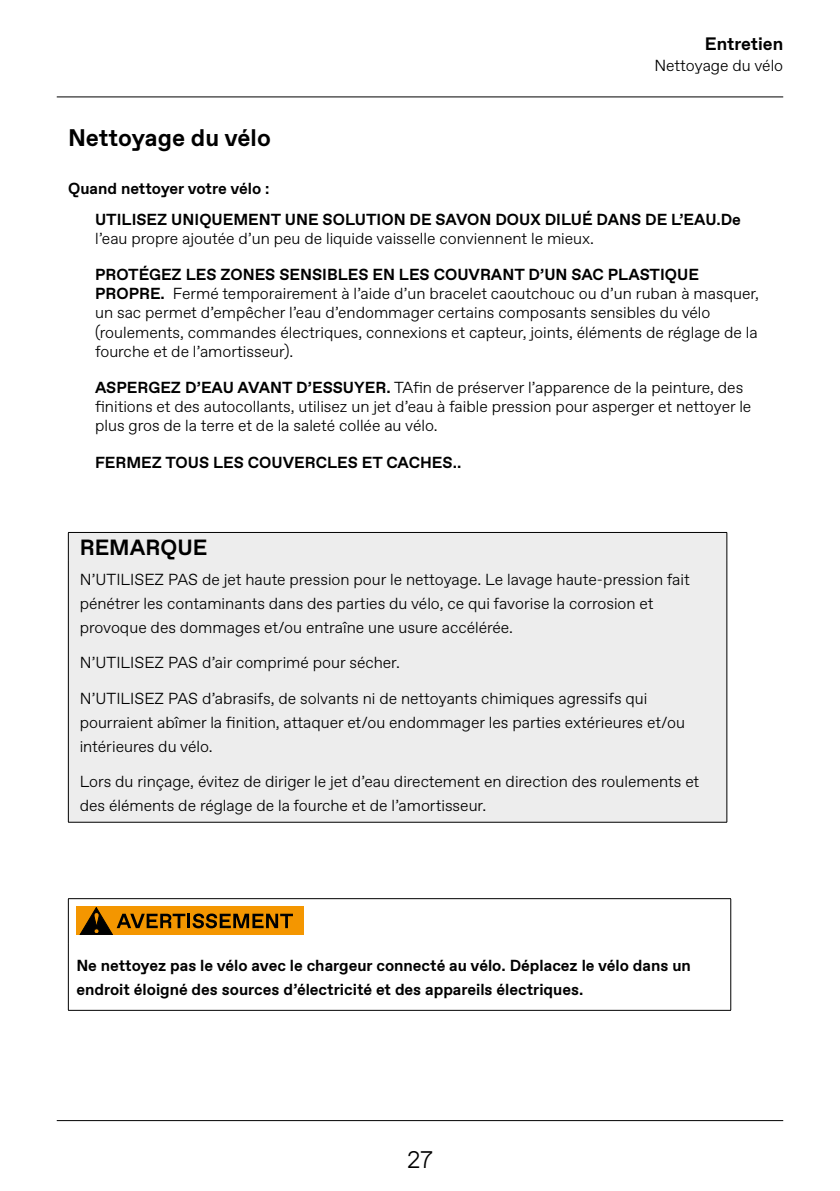
<style>
.page{position:relative;width:840px;height:1191px;background:#fff}
.page>*{position:absolute;margin:0;border:0;box-sizing:border-box;transform-origin:0 0}
.t1{font:700 24px "Favorit";letter-spacing:-.005em;color:#000}
.t2{font:300 24px "Favorit";color:#000}
.t3{font:700 22px "Favorit";color:#000}
.t4{font:700 18px "Favorit";color:#000}
.t5{font:300 16px/19.2px "Favorit";color:#000}
.t6{font:700 16px/30.6px "Favorit";color:#000}
.s1{font-weight:700}
</style>
<div class="page">
<hr style="left:57px;top:96px;width:725px;height:1px;background:#000">
<hr style="left:57px;top:1120px;width:725px;height:1px;background:#000">
<div style="left:69px;top:533px;width:657px;height:289px;background:#ededed"></div>
<hr style="left:68px;top:532px;width:658px;height:1px;background:#000">
<svg style="left:68px;top:533px;width:1px;height:28px"></svg>
<svg style="left:726px;top:533px;width:1px;height:28px"></svg>
<hr style="left:68px;top:561px;width:1px;height:261px;background:#000">
<hr style="left:726px;top:561px;width:1px;height:261px;background:#000">
<hr style="left:68px;top:822px;width:658px;height:1px;background:#000">
<hr style="left:68px;top:898px;width:662px;height:1px;background:#000">
<hr style="left:68px;top:899px;width:1px;height:44px;background:#000">
<hr style="left:730px;top:899px;width:1px;height:44px;background:#000">
<hr style="left:68px;top:943px;width:1px;height:67px;background:#000">
<hr style="left:730px;top:943px;width:1px;height:67px;background:#000">
<hr style="left:68px;top:1010px;width:662px;height:1px;background:#000">
<div style="left:76px;top:906px;width:227px;height:29px;background:#f49600"></div>
<svg style="left:80px;top:907px;width:105px;height:27px"></svg>
<hr style="left:187px;top:913px;width:3px;height:15px;background:#000">
<svg style="left:192px;top:913px;width:101px;height:15px"></svg>
<h1 class="t1" style="left:68px;top:121px;width:204px">Nettoyage du vélo</h1>
<p class="t4" style="left:704px;top:32px;width:80px">Entretien</p>
<p class="t5" style="left:654px;top:56px;width:130px">Nettoyage du vélo</p>
<p class="t6" style="left:95px;top:173px;width:647px;text-indent:-27px">Quand nettoyer votre vélo :<br>UTILISEZ UNIQUEMENT UNE SOLUTION DE SAVON DOUX DILUÉ DANS DE L’EAU.De</p>
<p class="t5" style="left:95px;top:228px;width:500px">l’eau propre ajoutée d’un peu de liquide vaisselle conviennent le mieux.</p>
<p class="t5" style="left:95px;top:264px;width:665px"><span class="s1">PROTÉGEZ LES ZONES SENSIBLES EN LES COUVRANT D’UN SAC PLASTIQUE PROPRE.</span> Fermé temporairement à l’aide d’un bracelet caoutchouc ou d’un ruban à masquer, un sac permet d’empêcher l’eau d’endommager certains composants sensibles du vélo (roulements, commandes électriques, connexions et capteur, joints, éléments de réglage de la fourche et de l’amortisseur).</p>
<p class="t5" style="left:95px;top:377px;width:657px"><span class="s1">ASPERGEZ D’EAU AVANT D’ESSUYER.</span> TAfin de préserver l’apparence de la peinture, des finitions et des autocollants, utilisez un jet d’eau à faible pression pour asperger et nettoyer le plus gros de la terre et de la saleté collée au vélo.</p>
<p class="t6" style="left:95px;top:447px;width:367px">FERMEZ TOUS LES COUVERCLES ET CACHES..</p>
<h2 class="t3" style="left:80px;top:533px;width:129px">REMARQUE</h2>
<p class="t5" style="left:80px;top:566px;width:611px;line-height:24px">N’UTILISEZ PAS de jet haute pression pour le nettoyage. Le lavage haute-pression fait pénétrer les contaminants dans des parties du vélo, ce qui favorise la corrosion et provoque des dommages et/ou entraîne une usure accélérée.</p>
<p class="t5" style="left:80px;top:652px;width:321px">N’UTILISEZ PAS d’air comprimé pour sécher.</p>
<p class="t5" style="left:80px;top:685px;width:606px;line-height:24px">N’UTILISEZ PAS d’abrasifs, de solvants ni de nettoyants chimiques agressifs qui pourraient abîmer la finition, attaquer et/ou endommager les parties extérieures et/ou intérieures du vélo.</p>
<p class="t5" style="left:80px;top:768px;width:620px;line-height:24px">Lors du rinçage, évitez de diriger le jet d’eau directement en direction des roulements et des éléments de réglage de la fourche et de l’amortisseur.</p>
<p class="t6" style="left:76px;top:953px;width:615px;line-height:24px">Ne nettoyez pas le vélo avec le chargeur connecté au vélo. Déplacez le vélo dans un endroit éloigné des sources d’électricité et des appareils électriques.</p>
<h1 class="t2" style="left:407px;top:1143px;width:27px">27</h1>
</div>
